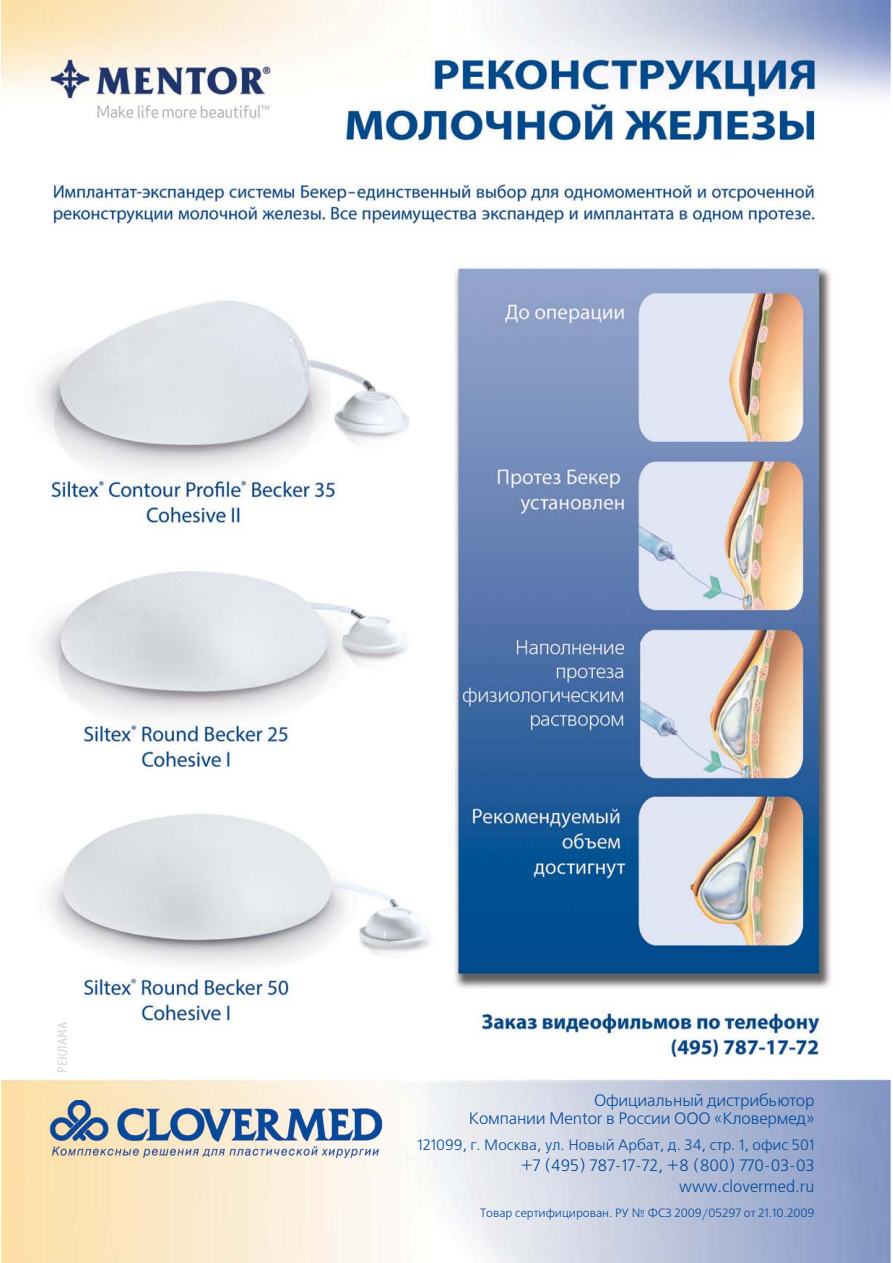
<style>
.page{position:relative;width:893px;height:1263px;background:#fff}
.page>*{position:absolute;margin:0;border:0;box-sizing:border-box;transform-origin:0 0}
.t1{font:16.5px/18px "Free Set C";letter-spacing:-.01em;color:#034a9b;text-align:right}
.t2{font:15px "Free Set C";color:#034a9b}
.t3{font:13.5px "Officina Sans C";letter-spacing:-.01em;color:#d1d3d4}
.t4{font:12px "Free Set C";color:#034a9b}
</style>
<div class="page">
<img style="left:1px;top:0;width:890px;height:1263px">
<img style="left:39px;top:1100px;width:351px;height:61px">
<p class="t3" style="left:55px;top:1073px;width:53px;rotate:-90deg">РЕКЛАМА</p>
<p class="t1" style="left:469px;top:1092px;width:347px">Официальный дистрибьютор<br>Компании Mentor в России ООО «Кловермед»</p>
<p class="t2" style="left:417px;top:1136px;width:398px">121099, г. Москва, ул. Новый Арбат, д. 34, стр. 1, офис 501</p>
<p class="t1" style="left:521px;top:1155px;width:295px;line-height:21px">+7 (495) 787-17-72, +8 (800) 770-03-03 www.clovermed.ru</p>
<p class="t4" style="left:480px;top:1206px;width:336px">Товар сертифицирован. РУ № ФСЗ 2009/05297 от 21.10.2009</p>
</div>
